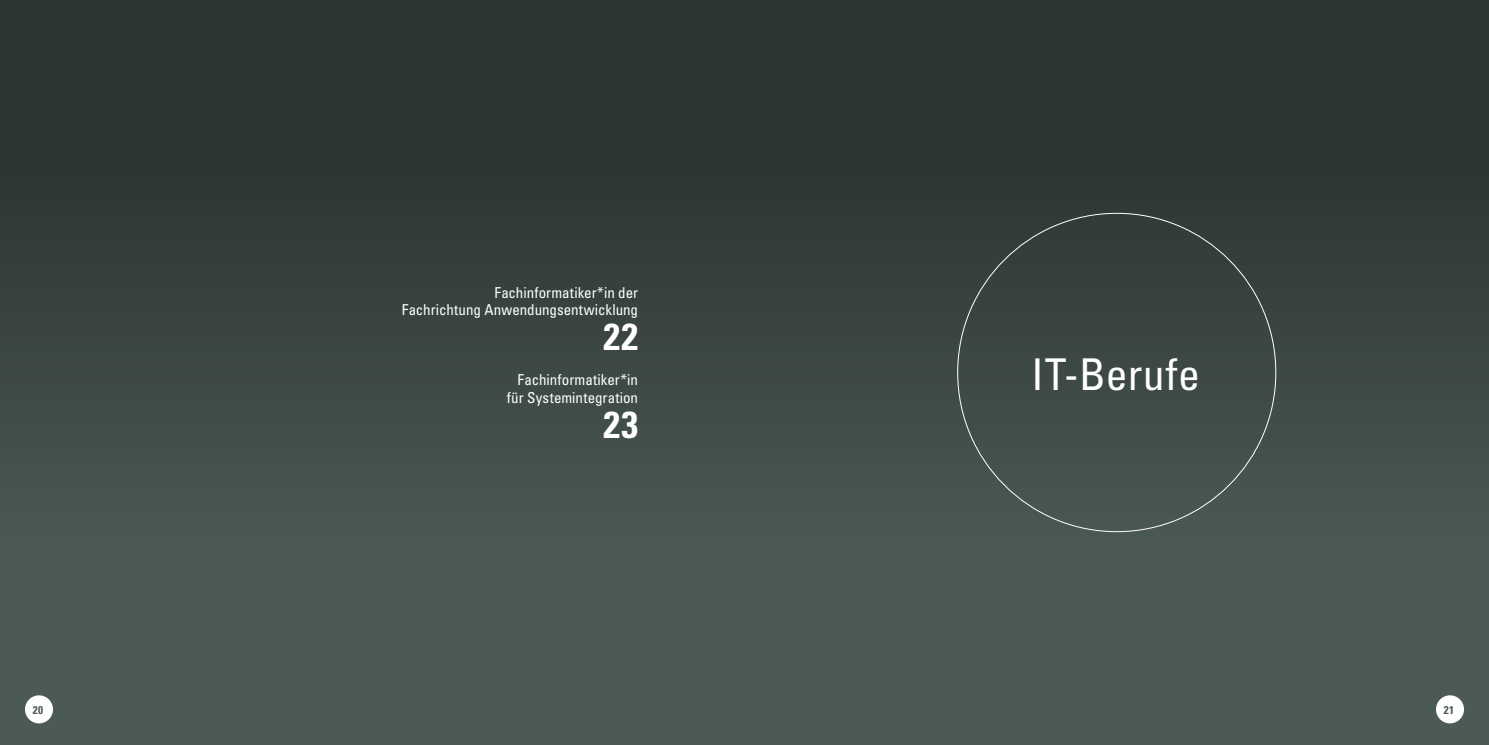
<style>
.page{position:relative;width:1489px;height:745px;background:#fff}
.page>*{position:absolute;margin:0;border:0;box-sizing:border-box;transform-origin:0 0}
.t1{font:condensed 43.75px "Univers";letter-spacing:.01em;color:#fff}
.t2{font:700 condensed 37.5px "Univers";color:#fff}
.t3{font:condensed 15px "Univers";color:#fff}
.t4{font:700 condensed 11.25px "Univers";color:#4c5a55}
</style>
<div class="page">
<div style="left:0;top:0;width:1488px;height:744px;background:linear-gradient(to bottom,#28302d,#52615c)"></div>
<div style="left:1435px;top:694px;width:28px;height:29px;background:#fff;border-radius:50%"></div>
<div style="left:25px;top:694px;width:28px;height:29px;background:#fff;border-radius:50%"></div>
<p class="t3" style="left:494px;top:283px;width:145px">Fachinformatiker*in der</p>
<p class="t3" style="left:402px;top:300px;width:238px">Fachrichtung Anwendungsentwicklung</p>
<p class="t2" style="left:603px;top:314px;width:36px">22</p>
<p class="t3" style="left:517px;top:370px;width:122px">Fachinformatiker*in</p>
<p class="t3" style="left:507px;top:388px;width:133px">für Systemintegration</p>
<p class="t2" style="left:603px;top:401px;width:36px">23</p>
<p class="t1" style="left:1031px;top:347px;width:170px">IT-Berufe</p>
<p class="t4" style="left:33px;top:702px;width:12px">20</p>
<p class="t4" style="left:1443px;top:702px;width:12px">21</p>
</div>
